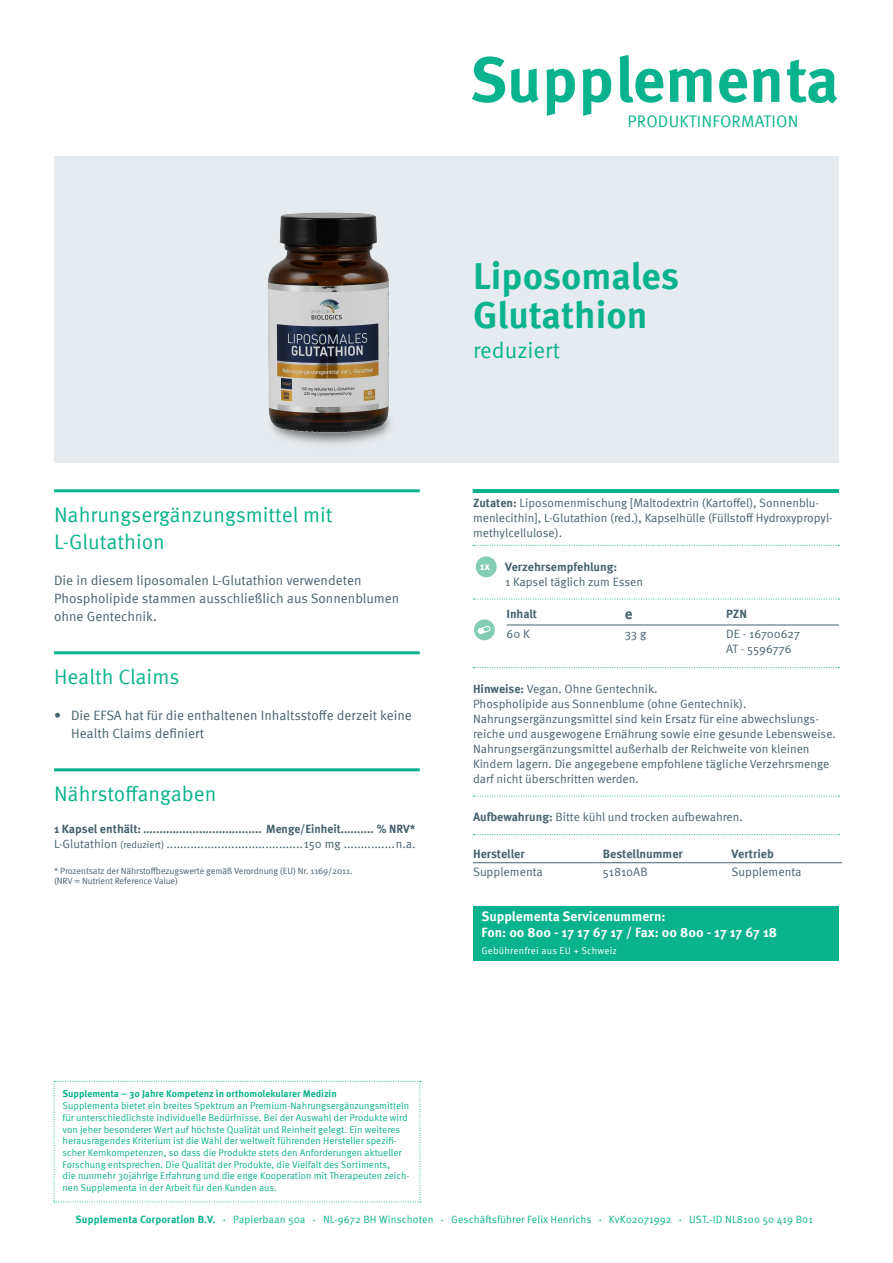
<style>
.page{position:relative;width:893px;height:1263px;background:#fff}
.page>*{position:absolute;margin:0;border:0;box-sizing:border-box;transform-origin:0 0}
.Produkt_Titel{font:700 63.45px "Meta Pro";color:#0ab38d}
.Produkt_Titel-2{font:700 37.5px/39px "Meta Pro";color:#0ab38d}
.Produkt_Titel-3{font:22.5px "Meta Pro";color:#0ab38d}
.Headline-Grün{font:21px/27px "Meta Pro";color:#0ab38d}
.t1{font:16.65px "Meta Pro";letter-spacing:.01em;color:#0ab38d}
.Nährstoffangaben{font:700 15px "Meta Pro";color:#46616e}
.Fließtext{font:13.5px/18px "Meta Pro";color:#46616e}
.Servicenummern{font:700 13.5px/16.2px "Meta Pro";color:#fff}
.Nährstoffangaben-2{font:700 12.15px "Meta Pro";color:#46616e}
.Nährstoffangaben-3{font:12.15px "Meta Pro";color:#46616e}
.Fließtext_klein{font:12.15px "Meta Pro";color:#46616e}
.Fließtext_klein_mit{font:12px/15px "Meta Pro";color:#46616e}
.Nährstoffangaben-4{font:12px/15px "Meta Pro";color:#46616e}
.Nährstoffangaben-5{font:700 12px "Meta Pro";color:#46616e}
.Fließtext-2{font:700 10.95px "Meta Pro";color:#fff}
.t2{font:10.5px "Meta Pro";letter-spacing:.01em;color:#0ab38d}
.t3{font:700 10.5px "Meta Pro";letter-spacing:.01em;color:#0ab38d}
.Supplementa_Text_Kle{font:9.75px/11.7px "Meta Pro";color:#0ab38d}
.Servicenummern-2{font:9.75px "Meta Pro";letter-spacing:.02em;color:#fff}
.Nährstoffangaben-6{font:9px/10.5px "Meta Pro";letter-spacing:-.01em;color:#46616e}
.s1{font-size:9.75px}
.s2{font-weight:700}
.s3{font-size:4.5px}
</style>
<div class="page">
<div style="left:54px;top:156px;width:785px;height:306px;background:#e6ebef"></div>
<hr style="left:54px;top:489px;width:366px;height:3px;background:#0ab38d">
<hr style="left:54px;top:651px;width:366px;height:3px;background:#0ab38d">
<hr style="left:54px;top:768px;width:366px;height:3px;background:#0ab38d">
<svg style="left:473px;top:545px;width:366px;height:1px"></svg>
<svg style="left:473px;top:599px;width:366px;height:1px"></svg>
<svg style="left:473px;top:667px;width:366px;height:1px"></svg>
<svg style="left:473px;top:796px;width:366px;height:1px"></svg>
<svg style="left:473px;top:834px;width:366px;height:1px"></svg>
<div style="left:473px;top:907px;width:366px;height:54px;background:#0ab38d"></div>
<div style="left:476px;top:556px;width:21px;height:21px;background:#83cdb5;border-radius:50%"></div>
<hr style="left:506px;top:625px;width:113px;height:1px;background:#46616e">
<hr style="left:619px;top:625px;width:107px;height:1px;background:#46616e">
<hr style="left:726px;top:625px;width:113px;height:1px;background:#46616e">
<div style="left:474px;top:619px;width:21px;height:21px;background:#83cdb5;border-radius:50%"></div>
<svg style="left:478px;top:626px;width:12px;height:8px"></svg>
<hr style="left:473px;top:862px;width:124px;height:1px;background:#46616e">
<hr style="left:597px;top:862px;width:129px;height:1px;background:#46616e">
<hr style="left:726px;top:862px;width:116px;height:1px;background:#46616e">
<hr style="left:473px;top:489px;width:366px;height:3px;background:#0ab38d">
<svg style="left:54px;top:1081px;width:367px;height:121px"></svg>
<img style="left:267px;top:212px;width:126px;height:225px">
<p class="Produkt_Titel" style="left:470px;top:30px;width:371px">Supplementa</p>
<p class="t1" style="left:628px;top:109px;width:172px">PRODUKTINFORMATION</p>
<p class="Headline-Grün" style="left:54px;top:500px;width:280px">Nahrungsergänzungsmittel mit<br>L-Glutathion</p>
<p class="Fließtext" style="left:54px;top:570px;width:347px">Die in diesem liposomalen L-Glutathion verwendeten<br>Phospholipide stammen ausschließlich aus Sonnenblumen ohne Gentechnik.</p>
<p class="Headline-Grün" style="left:54px;top:662px;width:127px">Health Claims</p>
<p class="Fließtext" style="left:71px;top:705px;width:342px;text-indent:-17px">• Die EFSA hat für die enthaltenen Inhaltsstoffe derzeit keine<br>Health Claims definiert</p>
<p class="Headline-Grün" style="left:54px;top:779px;width:164px">Nährstoffangaben</p>
<p class="Nährstoffangaben-5" style="left:54px;top:820px;width:363px">1 Kapsel enthält:.................................... Menge/Einheit.......... % NRV*</p>
<p class="Nährstoffangaben-4" style="left:54px;top:836px;width:363px">L-Glutathion <span class="s1">(reduziert)</span> ........................................150 mg ...............n.a.</p>
<p class="Nährstoffangaben-6" style="left:54px;top:865px;width:300px">* Prozentsatz der Nährstoffbezugswerte gemäß Verordnung (EU) Nr. 1169/2011. (NRV = Nutrient Reference Value)</p>
<p class="Supplementa_Text_Kle" style="left:63px;top:1087px;width:348px"><span class="s2">Supplementa – 30 Jahre Kompetenz in orthomolekularer Medizin<br></span>Supplementa bietet ein breites Spektrum an Premium-Nahrungsergänzungsmitteln für unterschiedlichste individuelle Bedürfnisse. Bei der Auswahl der Produkte wird von jeher besonderer Wert auf höchste Qualität und Reinheit gelegt. Ein weiteres herausragendes Kriterium ist die Wahl der weltweit führenden Hersteller spezifi&shy;scher Kernkompetenzen, so dass die Produkte stets den Anforderungen aktueller Forschung entsprechen. Die Qualität der Produkte, die Vielfalt des Sortiments,<br>die nunmehr 30jährige Erfahrung und die enge Kooperation mit Therapeuten zeich&shy;nen Supplementa in der Arbeit für den Kunden aus.</p>
<p class="Produkt_Titel-2" style="left:473px;top:254px;width:208px">Liposomales<br>Glutathion</p>
<p class="Produkt_Titel-3" style="left:473px;top:333px;width:89px">reduziert</p>
<p class="Fließtext_klein_mit" style="left:473px;top:494px;width:361px"><span class="s2">Zutaten:</span> Liposomenmischung [Maltodextrin (Kartoffel), Sonnenblu&shy;menlecithin], L-Glutathion (red.), Kapselhülle (Füllstoff Hydroxypropyl&shy;methylcellulose).</p>
<p class="Fließtext-2" style="left:480px;top:558px;width:12px">1x</p>
<p class="Fließtext_klein_mit" style="left:505px;top:558px;width:139px"><span class="s2">Verzehrsempfehlung:<br></span>1 Kapsel täglich zum Essen</p>
<p class="Nährstoffangaben-5" style="left:506px;top:605px;width:32px">Inhalt</p>
<p class="Nährstoffangaben" style="left:625px;top:602px;width:9px">e</p>
<p class="Nährstoffangaben-5" style="left:726px;top:605px;width:22px">PZN</p>
<p class="Nährstoffangaben-4" style="left:506px;top:626px;width:25px">60 K</p>
<p class="Nährstoffangaben-4" style="left:625px;top:626px;width:23px">33 g</p>
<p class="Nährstoffangaben-4" style="left:726px;top:626px;width:75px">DE - 16700627<br>AT - 5596776</p>
<p class="Fließtext_klein_mit" style="left:473px;top:680px;width:364px"><span class="s2">Hinweise:</span> Vegan. Ohne Gentechnik.<br>Phospholipide aus Sonnenblume (ohne Gentechnik).<br>Nahrungsergänzungsmittel sind kein Ersatz für eine abwechslungs&shy;reiche und ausgewogene Ernährung sowie eine gesunde Lebensweise.<br>Nahrungsergänzungsmittel außerhalb der Reichweite von kleinen Kindern lagern. Die angegebene empfohlene tägliche Verzehrsmenge darf nicht überschritten werden.</p>
<p class="Fließtext_klein_mit" style="left:473px;top:809px;width:271px"><span class="s2">Aufbewahrung:</span> Bitte kühl und trocken aufbewahren.</p>
<p class="Nährstoffangaben-2" style="left:473px;top:845px;width:53px">Hersteller</p>
<p class="Nährstoffangaben-2" style="left:603px;top:845px;width:82px">Bestellnummer</p>
<p class="Nährstoffangaben-2" style="left:732px;top:845px;width:44px">Vertrieb</p>
<p class="Nährstoffangaben-3" style="left:473px;top:863px;width:71px">Supplementa</p>
<p class="Fließtext_klein" style="left:603px;top:863px;width:46px">51810AB</p>
<p class="Nährstoffangaben-3" style="left:732px;top:863px;width:71px">Supplementa</p>
<p class="Servicenummern" style="left:482px;top:907px;width:297px">Supplementa Servicenummern:<br>Fon: 00 800 - 17 17 67 17 / Fax: 00 800 - 17 17 67 18</p>
<p class="Servicenummern-2" style="left:482px;top:943px;width:137px">Gebührenfrei aus EU + Schweiz</p>
<p class="t3" style="left:76px;top:1211px;width:141px">Supplementa Corporation B.V.</p>
<p class="t2" style="left:223px;top:1211px;width:84px"><span class="s3">•</span> Papierbaan 50a</p>
<p class="t2" style="left:313px;top:1211px;width:122px"><span class="s3">•</span> NL-9672 BH Winschoten</p>
<p class="t2" style="left:441px;top:1211px;width:152px"><span class="s3">•</span> Geschäftsführer Felix Henrichs</p>
<p class="t2" style="left:599px;top:1211px;width:74px"><span class="s3">•</span> KvK02071992</p>
<p class="t2" style="left:679px;top:1211px;width:135px"><span class="s3">•</span> UST.-ID NL8100 50 419 B01</p>
</div>
